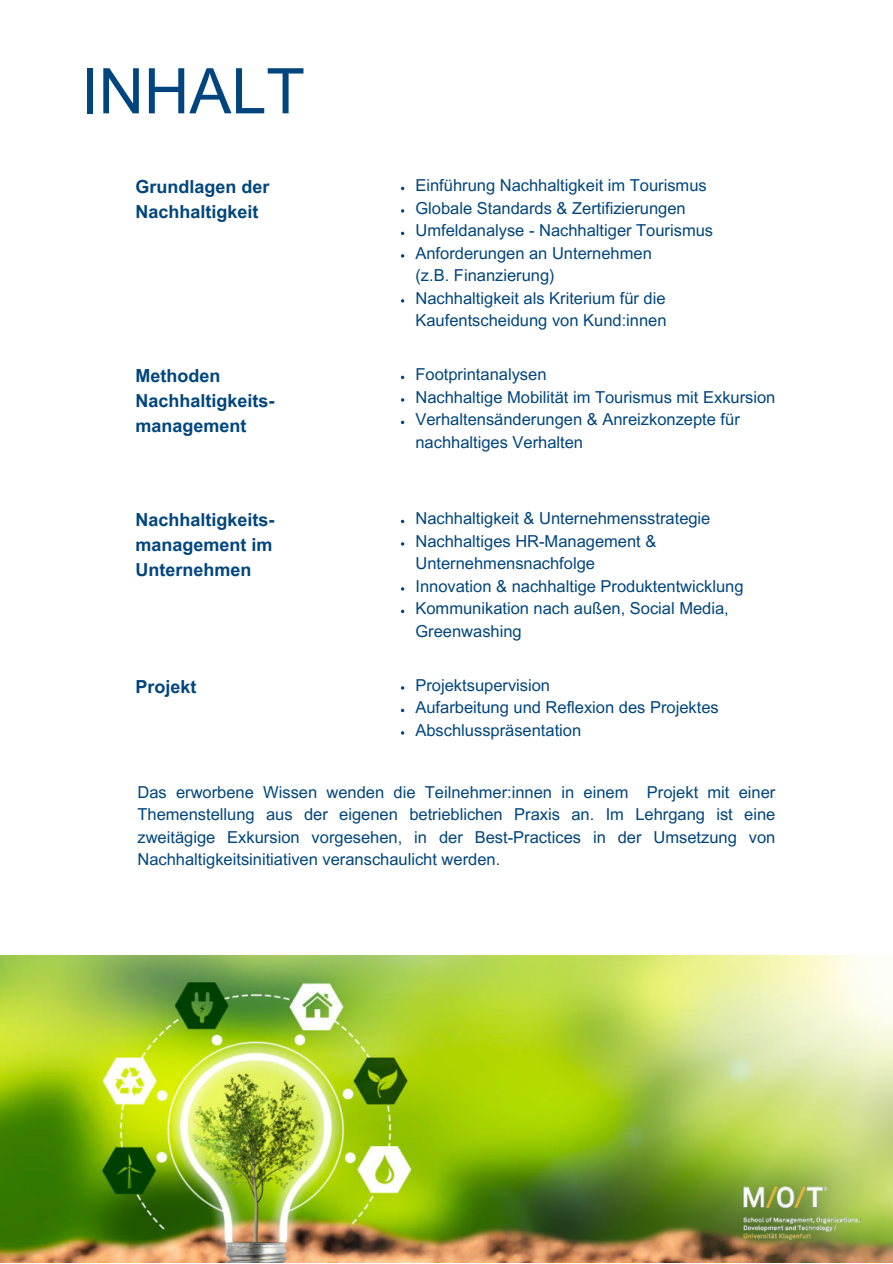
<style>
.page{position:relative;width:893px;height:1264px;background:#fff}
.page>*{position:absolute;margin:0;border:0;box-sizing:border-box;transform-origin:0 0}
.t1{font:63px "Arial MT Pro";color:#00457d}
.t2{font:700 18px/24.8px "Arial MT Pro";color:#00457d}
.t3{font:16.5px/22.5px "Arial MT Pro";color:#00457d}
</style>
<div class="page">
<img style="left:0;top:955px;width:892px;height:307px">
<img style="left:723px;top:1173px;width:153px;height:75px">
<h1 class="t1" style="left:81px;top:55px;width:225px">INHALT</h1>
<p class="t2" style="left:136px;top:175px;width:135px">Grundlagen der<br>Nachhaltigkeit</p>
<p class="t3" style="left:415px;top:175px;width:299px">Einführung Nachhaltigkeit im Tourismus Globale Standards &amp; Zertifizierungen Umfeldanalyse - Nachhaltiger Tourismus Anforderungen an Unternehmen<br>(z.B. Finanzierung)<br>Nachhaltigkeit als Kriterium für die Kaufentscheidung von Kund:innen</p>
<p class="t3" style="left:415px;top:364px;width:361px">Footprintanalysen<br>Nachhaltige Mobilität im Tourismus mit Exkursion Verhaltensänderungen &amp; Anreizkonzepte für nachhaltiges Verhalten</p>
<p class="t2" style="left:136px;top:364px;width:140px">Methoden<br>Nachhaltigkeits&shy;management</p>
<p class="t2" style="left:136px;top:508px;width:140px;text-align:justify">Nachhaltigkeits&shy;management im Unternehmen</p>
<p class="t3" style="left:415px;top:508px;width:329px">Nachhaltigkeit &amp; Unternehmensstrategie Nachhaltiges HR-Management &amp; Unternehmensnachfolge<br>Innovation &amp; nachhaltige Produktentwicklung Kommunikation nach außen, Social Media, Greenwashing</p>
<p class="t2" style="left:136px;top:674px;width:62px">Projekt</p>
<p class="t3" style="left:415px;top:674px;width:305px">Projektsupervision<br>Aufarbeitung und Reflexion des Projektes<br>Abschlusspräsentation</p>
<p class="t3" style="left:137px;top:781px;width:639px;text-align:justify">Das erworbene Wissen wenden die Teilnehmer:innen in einem Projekt mit einer Themenstellung aus der eigenen betrieblichen Praxis an. Im Lehrgang ist eine zweitägige Exkursion vorgesehen, in der Best-Practices in der Umsetzung von Nachhaltigkeitsinitiativen veranschaulicht werden.</p>
</div>
